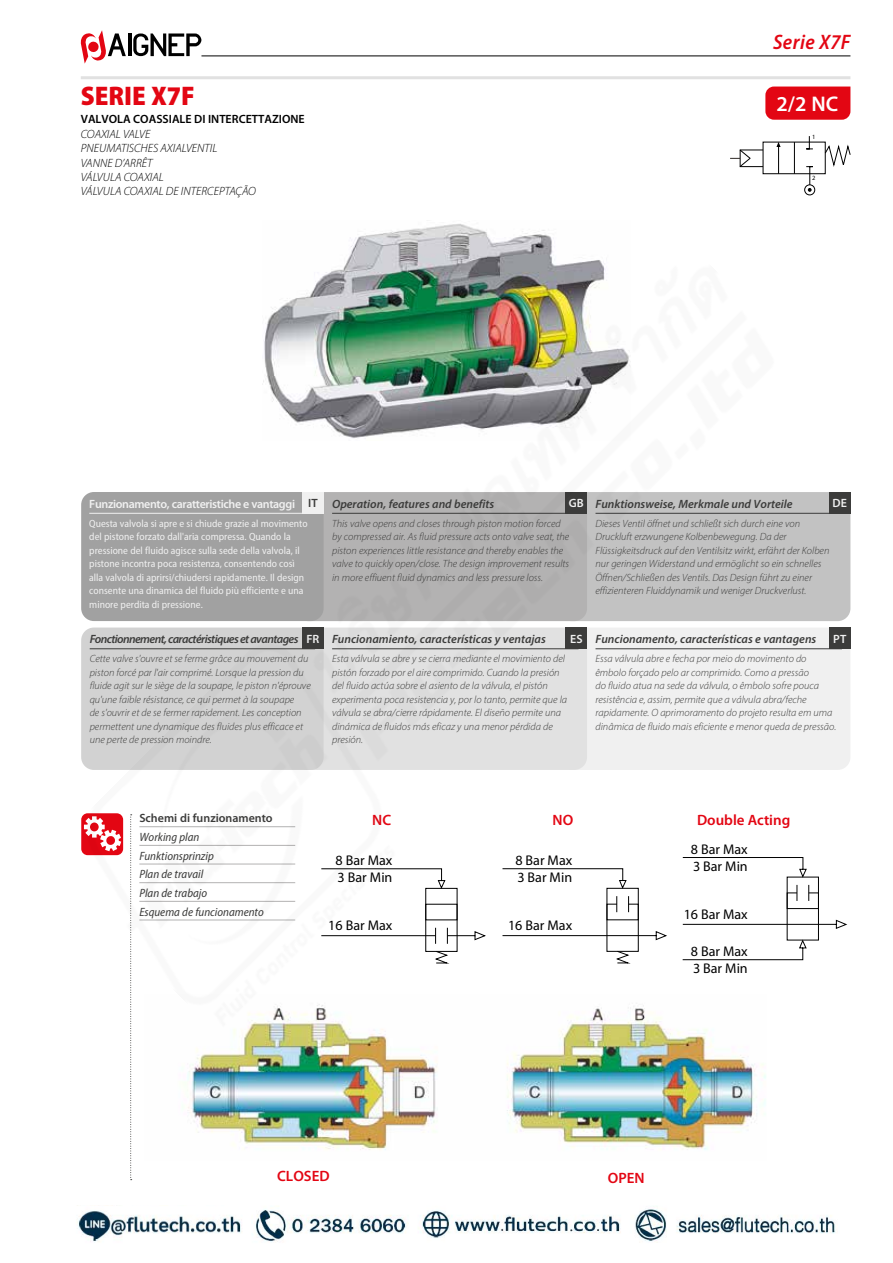
<style>
.page{position:relative;width:893px;height:1263px;background:#fff}
.page>*{position:absolute;margin:0;border:0;box-sizing:border-box;transform-origin:0 0}
.t1{font:900 semi-condensed 27px "Myriad Pro";color:#e30613}
.t2{font:600 21.3px "Myriad Pro";color:#fff}
.t3{font:italic 600 semi-condensed 21px "Myriad Pro";letter-spacing:.02em;color:#e30613}
.t4{font:600 15px "Myriad Pro";color:#e30613}
.t5{font:14.1px/17.2px "Myriad Pro";color:#000}
.t6{font:italic 600 12px "Myriad Pro";color:#3c3c3b}
.t7{font:italic 300 12px/14.4px "Myriad Pro";color:#000}
.t8{font:italic semi-condensed 12px/18.6px "Myriad Pro";color:#3c3c3b}
.t9{font:600 12px "Myriad Pro";letter-spacing:-.03em;color:#f0f0f0}
.t10{font:italic 600 12px "Myriad Pro";letter-spacing:-.05em;color:#3c3c3b}
.t11{font:600 12px "Myriad Pro";color:#000}
.t12{font:600 12px "Myriad Pro";color:#3c3c3b}
.t13{font:italic 300 10.5px/13.5px "Myriad Pro";color:#3c3c3b}
.t14{font:semi-condensed 10.5px/13.5px "Myriad Pro";color:#f0f0f0}
.t15{font:6.45px "Myriad Pro";color:#000}
.s1{color:#3c3c3b}
</style>
<div class="page">
<hr style="left:201px;top:56px;width:649px;height:1px;background:#000">
<hr style="left:128px;top:33px;width:3px;height:23px;background:#000">
<svg style="left:133px;top:33px;width:68px;height:23px"></svg>
<svg style="left:80px;top:30px;width:46px;height:34px"></svg>
<hr style="left:81px;top:76px;width:769px;height:3px;background:#e1e1e1">
<div style="left:740px;top:150px;width:23px;height:17px;border:1px solid #000"></div>
<div style="left:804px;top:185px;width:11px;height:10px;border:1px solid #000;border-radius:50%"></div>
<svg style="left:763px;top:136px;width:87px;height:55px"></svg>
<svg style="left:730px;top:149px;width:21px;height:18px"></svg>
<div style="left:765px;top:87px;width:85px;height:33px;background:#e30613"></div>
<svg style="left:130px;top:1035px;width:2px;height:145px"></svg>
<img style="left:187px;top:1035px;width:579px;height:115px">
<img style="left:78px;top:1209px;width:758px;height:34px">
<img style="left:81px;top:228px;width:769px;height:807px">
<h3 class="t3" style="left:773px;top:29px;width:79px">Serie X7F</h3>
<h1 class="t1" style="left:81px;top:78px;width:115px">SERIE X7F</h1>
<p class="t11" style="left:81px;top:112px;width:226px">VALVOLA COASSIALE DI INTERCETTAZIONE</p>
<p class="t7" style="left:81px;top:127px;width:177px">COAXIAL VALVE<br>PNEUMATISCHES AXIALVENTIL<br>VANNE D’ARRÊT<br>VÁLVULA COAXIAL<br>VÁLVULA COAXIAL DE INTERCEPTAÇÃO</p>
<p class="t15" style="left:812px;top:133px;width:5px">1</p>
<h2 class="t2" style="left:776px;top:90px;width:63px">2/2 NC</h2>
<p class="t15" style="left:812px;top:174px;width:5px">2</p>
<p class="t6" style="left:332px;top:496px;width:164px">Operation, features and benefits</p>
<p class="t13" style="left:332px;top:516px;width:239px">This valve opens and closes through piston motion forced by compressed air. As fluid pressure acts onto valve seat, the piston experiences little resistance and thereby enables the valve to quickly open/close. The design improvement results in more effiuent fluid dynamics and less pressure loss.</p>
<p class="t9" style="left:569px;top:495px;width:16px">GB</p>
<p class="t9" style="left:833px;top:495px;width:16px">DE</p>
<p class="t9" style="left:89px;top:496px;width:230px">Funzionamento, caratteristiche e vantaggi <span class="s1">IT</span></p>
<p class="t14" style="left:89px;top:516px;width:220px">Questa valvola si apre e si chiude grazie al movimento del pistone forzato dall'aria compressa. Quando la pressione del fluido agisce sulla sede della valvola, il pistone incontra poca resistenza, consentendo così alla valvola di aprirsi/chiudersi rapidamente. Il design consente una dinamica del fluido più efficiente e una minore perdita di pressione.</p>
<p class="t6" style="left:595px;top:496px;width:199px">Funktionsweise, Merkmale und Vorteile</p>
<p class="t13" style="left:595px;top:516px;width:235px">Dieses Ventil öffnet und schließt sich durch eine von Druckluft erzwungene Kolbenbewegung. Da der Flüssigkeitsdruck auf den Ventilsitz wirkt, erfährt der Kolben nur geringen Widerstand und ermöglicht so ein schnelles Öffnen/Schließen des Ventils. Das Design führt zu einer effizienteren Fluiddynamik und weniger Druckverlust.</p>
<p class="t6" style="left:595px;top:631px;width:222px">Funcionamento, características e vantagens</p>
<p class="t13" style="left:595px;top:652px;width:242px">Essa válvula abre e fecha por meio do movimento do êmbolo forçado pelo ar comprimido. Como a pressão<br>do fluido atua na sede da válvula, o êmbolo sofre pouca resistência e, assim, permite que a válvula abra/feche rapidamente. O aprimoramento do projeto resulta em uma dinâmica de fluido mais eficiente e menor queda de pressão.</p>
<p class="t9" style="left:306px;top:631px;width:14px">FR</p>
<p class="t9" style="left:570px;top:631px;width:14px">ES</p>
<p class="t9" style="left:833px;top:631px;width:15px">PT</p>
<p class="t10" style="left:90px;top:631px;width:210px">Fonctionnement, caractéristiques et avantages</p>
<p class="t13" style="left:90px;top:652px;width:223px">Cette valve s'ouvre et se ferme grâce au mouvement du piston forcé par l'air comprimé. Lorsque la pression du fluide agit sur le siège de la soupape, le piston n'éprouve qu'une faible résistance, ce qui permet à la soupape<br>de s'ouvrir et de se fermer rapidement. Les conception permettent une dynamique des fluides plus efficace et une perte de pression moindre.</p>
<p class="t6" style="left:332px;top:631px;width:215px">Funcionamiento, características y ventajas</p>
<p class="t13" style="left:332px;top:652px;width:236px">Esta válvula se abre y se cierra mediante el movimiento del pistón forzado por el aire comprimido. Cuando la presión del fluido actúa sobre el asiento de la válvula, el pistón experimenta poca resistencia y, por lo tanto, permite que la válvula se abra/cierre rápidamente. El diseño permite una dinámica de fluidos más eficaz y una menor pérdida de presión.</p>
<p class="t12" style="left:139px;top:811px;width:135px">Schemi di funzionamento</p>
<p class="t8" style="left:139px;top:827px;width:126px">Working plan<br>Funktionsprinzip<br>Plan de travail<br>Plan de trabajo<br>Esquema de funcionamento</p>
<h3 class="t4" style="left:372px;top:810px;width:20px">NC</h3>
<h3 class="t4" style="left:553px;top:810px;width:22px">NO</h3>
<h3 class="t5" style="left:335px;top:851px;width:58px">8 Bar Max<br>3 Bar Min</h3>
<h3 class="t5" style="left:328px;top:917px;width:66px">16 Bar Max</h3>
<h3 class="t5" style="left:515px;top:851px;width:58px">8 Bar Max<br>3 Bar Min</h3>
<h3 class="t5" style="left:508px;top:917px;width:66px">16 Bar Max</h3>
<h3 class="t4" style="left:697px;top:810px;width:95px">Double Acting</h3>
<h3 class="t5" style="left:691px;top:840px;width:58px">8 Bar Max<br>3 Bar Min</h3>
<h3 class="t5" style="left:684px;top:905px;width:66px">16 Bar Max</h3>
<h3 class="t5" style="left:691px;top:942px;width:58px">8 Bar Max<br>3 Bar Min</h3>
<h3 class="t4" style="left:277px;top:1166px;width:54px">CLOSED</h3>
<h3 class="t4" style="left:608px;top:1168px;width:38px">OPEN</h3>
</div>
